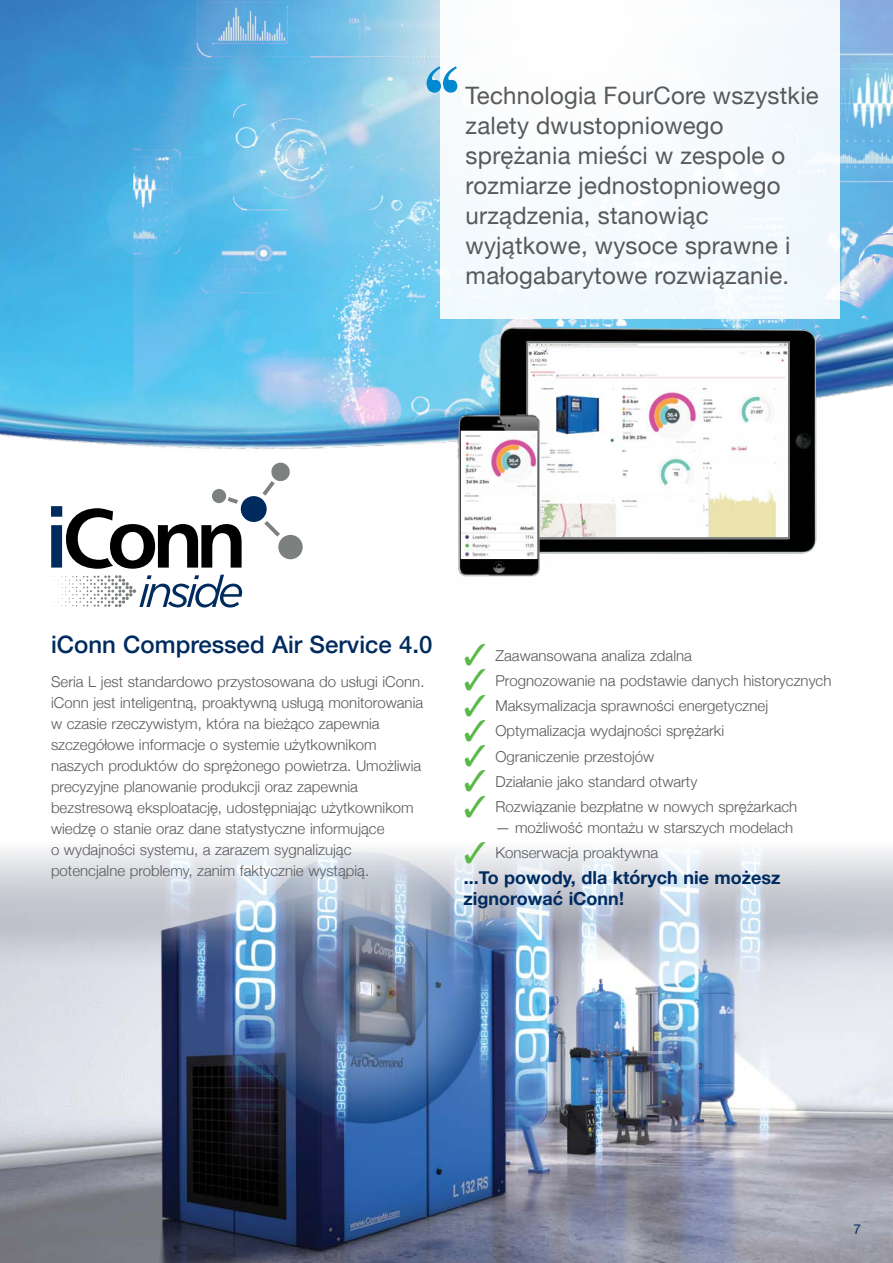
<style>
.page{position:relative;width:893px;height:1263px;background:#fff}
.page>*{position:absolute;margin:0;border:0;box-sizing:border-box;transform-origin:0 0}
.t1{font:700 78.3px "Times";color:#0089cf}
.t2{font:24px/30px "Helvetica Neue";letter-spacing:.01em;color:#58595b}
.t3{font:500 24px "Helvetica Neue";color:#002b5f}
.t4{font:700 18px/21px "Helvetica Neue";color:#002b5f}
.t5{font:300 15px/21px "Helvetica Neue";color:#58595b}
.t6{font:13.5px "Helvetica Neue";color:#002b5f}
.s1{color:#58b947}
</style>
<div class="page">
<img style="left:840px;top:0;width:53px;height:311px">
<img style="left:0;top:0;width:440px;height:311px">
<img style="left:0;top:314px;width:893px;height:149px">
<div style="left:440px;top:0;width:400px;height:319px;background:#f6fafd"></div>
<div style="left:212px;top:489px;width:14px;height:14px;background:#7c8180;border-radius:50%"></div>
<svg style="left:264px;top:521px;width:16px;height:16px"></svg>
<svg style="left:51px;top:497px;width:191px;height:72px"></svg>
<div style="left:278px;top:535px;width:25px;height:24px;background:#7c8180;border-radius:50%"></div>
<svg style="left:262px;top:463px;width:28px;height:33px"></svg>
<div style="left:241px;top:496px;width:26px;height:26px;background:#002b5f;border-radius:50%"></div>
<svg style="left:51px;top:575px;width:191px;height:32px"></svg>
<img style="left:469px;top:319px;width:370px;height:235px">
<img style="left:529px;top:344px;width:258px;height:192px">
<div style="left:526px;top:341px;width:264px;height:198px;border:2px solid #7c8180"></div>
<img style="left:427px;top:400px;width:128px;height:177px">
<img style="left:461px;top:493px;width:76px;height:21px">
<img style="left:461px;top:514px;width:76px;height:44px">
<img style="left:461px;top:432px;width:76px;height:61px">
<img style="left:0;top:849px;width:893px;height:414px">
<h1 class="t1" style="left:421px;top:19px;width:44px">‘‘</h1>
<h2 class="t2" style="left:466px;top:81px;width:355px">Technologia FourCore wszystkie zalety dwustopniowego sprężania mieści w zespole o rozmiarze jednostopniowego urządzenia, stanowiąc wyjątkowe, wysoce sprawne i małogabarytowe rozwiązanie.</h2>
<h2 class="t3" style="left:51px;top:625px;width:383px">iConn Compressed Air Service 4.0</h2>
<p class="t5" style="left:51px;top:670px;width:375px">Seria L jest standardowo przystosowana do usługi iConn. iConn jest inteligentną, proaktywną usługą monitorowania w czasie rzeczywistym, która na bieżąco zapewnia szczegółowe informacje o systemie użytkownikom naszych produktów do sprężonego powietrza. Umożliwia precyzyjne planowanie produkcji oraz zapewnia bezstresową eksploatację, udostępniając użytkownikom wiedzę o stanie oraz dane statystyczne informujące<br>o wydajności systemu, a zarazem sygnalizując potencjalne problemy, zanim faktycznie wystąpią.</p>
<p class="t5" style="left:464px;top:644px;width:230px"><span class="s1">✓</span> Zaawansowana analiza zdalna</p>
<p class="t5" style="left:464px;top:669px;width:369px"><span class="s1">✓</span> Prognozowanie na podstawie danych historycznych</p>
<p class="t5" style="left:464px;top:694px;width:306px"><span class="s1">✓</span> Maksymalizacja sprawności energetycznej</p>
<p class="t5" style="left:464px;top:719px;width:262px"><span class="s1">✓</span> Optymalizacja wydajności sprężarki</p>
<p class="t5" style="left:464px;top:745px;width:192px"><span class="s1">✓</span> Ograniczenie przestojów</p>
<p class="t5" style="left:464px;top:770px;width:235px"><span class="s1">✓</span> Działanie jako standard otwarty</p>
<p class="t5" style="left:464px;top:795px;width:335px"><span class="s1">✓</span> Rozwiązanie bezpłatne w nowych sprężarkach</p>
<p class="t5" style="left:495px;top:816px;width:299px">— możliwość montażu w starszych modelach</p>
<p class="t5" style="left:464px;top:841px;width:196px"><span class="s1">✓</span> Konserwacja proaktywna</p>
<p class="t4" style="left:463px;top:867px;width:318px">...To powody, dla których nie możesz zignorować iConn!</p>
<p class="t6" style="left:854px;top:1219px;width:9px">7</p>
</div>
